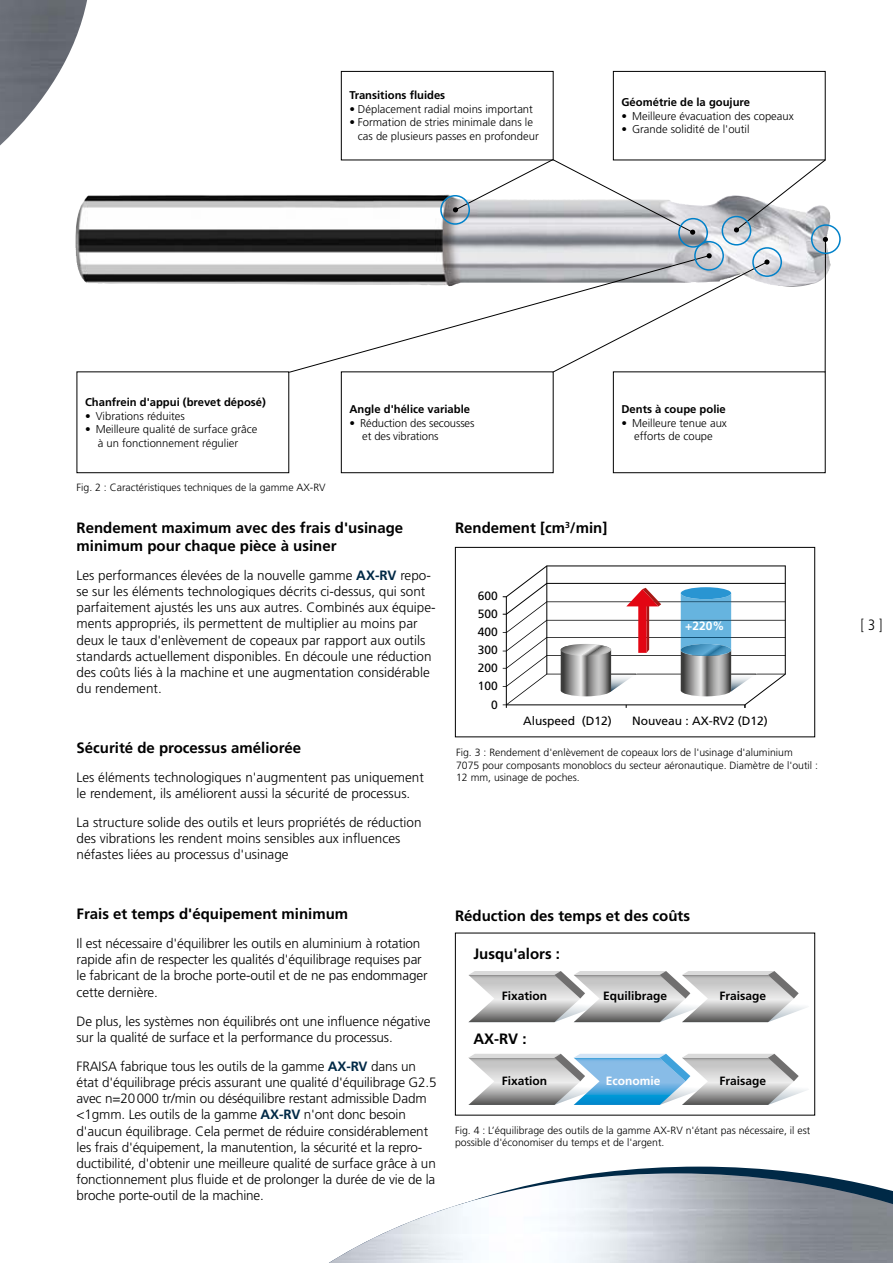
<style>
.page{position:relative;width:893px;height:1263px;background:#fff}
.page>*{position:absolute;margin:0;border:0;box-sizing:border-box;transform-origin:0 0}
.t1{font:700 15px/18px "Frutiger LT Std";color:#000}
.t2{font:300 condensed 15px "Frutiger LT Std";color:#000}
.t3{font:300 13.5px/16.2px "Frutiger LT Std";letter-spacing:-.01em;color:#000}
.t4{font:12px/18px "Frutiger LT Std";color:#000;text-align:right}
.t5{font:700 12px "Frutiger LT Std";color:#000}
.t6{font:700 12px "Frutiger LT Std";color:#fff}
.t7{font:300 11.25px/13.5px "Frutiger LT Std";color:#000;text-align:center}
.t8{font:700 11.25px "Frutiger LT Std";color:#000}
.t9{font:300 10.5px/12.6px "Frutiger LT Std";color:#000}
.s1{font-weight:700;color:#002946}
</style>
<div class="page">
<img style="left:0;top:0;width:87px;height:145px">
<svg style="left:598px;top:1166px;width:201px;height:7px"></svg>
<img style="left:329px;top:1173px;width:564px;height:90px">
<div style="left:455px;top:933px;width:360px;height:182px;border:1px solid #000"></div>
<svg style="left:468px;top:1054px;width:338px;height:51px"></svg>
<svg style="left:468px;top:971px;width:339px;height:51px"></svg>
<img style="left:75px;top:195px;width:756px;height:93px">
<div style="left:77px;top:371px;width:212px;height:102px;border:1px solid #000"></div>
<div style="left:341px;top:371px;width:213px;height:102px;border:1px solid #000"></div>
<div style="left:613px;top:371px;width:213px;height:102px;border:1px solid #000"></div>
<div style="left:341px;top:71px;width:213px;height:89px;border:1px solid #000"></div>
<div style="left:613px;top:71px;width:213px;height:89px;border:1px solid #000"></div>
<svg style="left:288px;top:255px;width:264px;height:118px"></svg>
<hr style="left:825px;top:238px;width:1px;height:134px;background:#000">
<svg style="left:453px;top:159px;width:242px;height:76px"></svg>
<svg style="left:734px;top:159px;width:94px;height:83px"></svg>
<svg style="left:552px;top:253px;width:217px;height:120px"></svg>
<div style="left:440px;top:195px;width:30px;height:30px;border:2px solid #0081c9;border-radius:50%"></div>
<div style="left:678px;top:218px;width:30px;height:30px;border:2px solid #0081c9;border-radius:50%"></div>
<div style="left:722px;top:216px;width:29px;height:30px;border:2px solid #0081c9;border-radius:50%"></div>
<div style="left:811px;top:224px;width:30px;height:30px;border:2px solid #0081c9;border-radius:50%"></div>
<div style="left:752px;top:247px;width:30px;height:30px;border:2px solid #0081c9;border-radius:50%"></div>
<div style="left:694px;top:241px;width:30px;height:30px;border:2px solid #0081c9;border-radius:50%"></div>
<div style="left:455px;top:547px;width:360px;height:190px;border:1px solid #000"></div>
<svg style="left:502px;top:565px;width:284px;height:143px"></svg>
<p class="t8" style="left:349px;top:89px;width:97px">Transitions fluides</p>
<p class="t7" style="left:349px;top:102px;width:185px">• Déplacement radial moins important</p>
<p class="t7" style="left:358px;top:116px;width:182px;text-align:left;text-indent:-9px">• Formation de stries minimale dans le cas de plusieurs passes en profondeur</p>
<p class="t8" style="left:621px;top:96px;width:130px">Géométrie de la goujure</p>
<p class="t7" style="left:621px;top:109px;width:174px">• Meilleure évacuation des copeaux</p>
<p class="t7" style="left:621px;top:123px;width:130px">• Grande solidité de l'outil</p>
<p class="t8" style="left:85px;top:396px;width:182px">Chanfrein d'appui (brevet déposé)</p>
<p class="t7" style="left:85px;top:409px;width:101px">• Vibrations réduites</p>
<p class="t7" style="left:85px;top:423px;width:174px">• Meilleure qualité de surface grâce à un fonctionnement régulier</p>
<p class="t9" style="left:77px;top:481px;width:251px">Fig. 2 : Caractéristiques techniques de la gamme AX-RV</p>
<p class="t8" style="left:349px;top:402px;width:122px">Angle d'hélice variable</p>
<p class="t7" style="left:362px;top:416px;width:114px;text-align:left;text-indent:-13px">• Réduction des secousses et des vibrations</p>
<p class="t1" style="left:77px;top:519px;width:328px">Rendement maximum avec des frais d'usinage minimum pour chaque pièce à usiner</p>
<p class="t3" style="left:77px;top:567px;width:361px">Les performances élevées de la nouvelle gamme <span class="s1">AX-RV</span> repo&shy;se sur les éléments technologiques décrits ci-dessus, qui sont parfaitement ajustés les uns aux autres. Combinés aux équipe&shy;ments appropriés, ils permettent de multiplier au moins par deux le taux d'enlèvement de copeaux par rapport aux outils standards actuellement disponibles. En découle une réduction des coûts liés à la machine et une augmentation considérable du rendement.</p>
<p class="t1" style="left:455px;top:519px;width:154px">Rendement [cm<sup>3</sup>/min]</p>
<p class="t4" style="left:478px;top:587px;width:22px">600<br>500<br>400<br>300<br>200<br>100<br>0</p>
<p class="t8" style="left:621px;top:402px;width:106px">Dents à coupe polie</p>
<p class="t7" style="left:621px;top:416px;width:107px">• Meilleure tenue aux efforts de coupe</p>
<p class="t6" style="left:685px;top:619px;width:41px">+220%</p>
<p class="t1" style="left:77px;top:739px;width:226px">Sécurité de processus améliorée</p>
<p class="t3" style="left:77px;top:769px;width:349px">Les éléments technologiques n'augmentent pas uniquement le rendement, ils améliorent aussi la sécurité de processus.</p>
<p class="t3" style="left:77px;top:814px;width:347px">La structure solide des outils et leurs propriétés de réduction des vibrations les rendent moins sensibles aux influences néfastes liées au processus d'usinage</p>
<p class="t1" style="left:77px;top:905px;width:273px">Frais et temps d'équipement minimum</p>
<p class="t3" style="left:77px;top:935px;width:352px">Il est nécessaire d'équilibrer les outils en aluminium à rotation rapide afin de respecter les qualités d'équilibrage requises par le fabricant de la broche porte-outil et de ne pas endommager cette dernière.</p>
<p class="t3" style="left:77px;top:1013px;width:355px">De plus, les systèmes non équilibrés ont une influence négative sur la qualité de surface et la performance du processus.</p>
<p class="t3" style="left:77px;top:1058px;width:362px">FRAISA fabrique tous les outils de la gamme <span class="s1">AX-RV</span> dans un état d'équilibrage précis assurant une qualité d'équilibrage G2.5 avec n=20000 tr/min ou déséquilibre restant admissible Dadm &lt;1gmm. Les outils de la gamme <span class="s1">AX-RV</span> n'ont donc besoin d'aucun équilibrage. Cela permet de réduire considérablement les frais d'équipement, la manutention, la sécurité et la repro&shy;ductibilité, d'obtenir une meilleure qualité de surface grâce à un fonctionnement plus fluide et de prolonger la durée de vie de la broche porte-outil de la machine.</p>
<p class="t4" style="left:523px;top:712px;width:90px">Aluspeed (D12)</p>
<p class="t4" style="left:632px;top:712px;width:137px">Nouveau : AX-RV2 (D12)</p>
<p class="t9" style="left:456px;top:746px;width:363px">Fig. 3 : Rendement d'enlèvement de copeaux lors de l'usinage d'aluminium<br>7075 pour composants monoblocs du secteur aéronautique. Diamètre de l'outil :<br>12 mm, usinage de poches.</p>
<p class="t1" style="left:455px;top:906px;width:237px">Réduction des temps et des coûts</p>
<p class="t1" style="left:473px;top:945px;width:88px">Jusqu'alors :</p>
<p class="t5" style="left:502px;top:989px;width:47px">Fixation</p>
<p class="t5" style="left:603px;top:989px;width:66px">Equilibrage</p>
<p class="t5" style="left:720px;top:989px;width:48px">Fraisage</p>
<p class="t1" style="left:473px;top:1030px;width:55px">AX-RV :</p>
<p class="t5" style="left:502px;top:1073px;width:47px">Fixation</p>
<p class="t6" style="left:606px;top:1073px;width:56px">Economie</p>
<p class="t5" style="left:720px;top:1073px;width:48px">Fraisage</p>
<p class="t9" style="left:455px;top:1124px;width:357px">Fig. 4 : L’équilibrage des outils de la gamme AX-RV n'étant pas nécessaire, il est possible d'économiser du temps et de l'argent.</p>
<p class="t2" style="left:861px;top:616px;width:24px">[ 3 ]</p>
</div>
